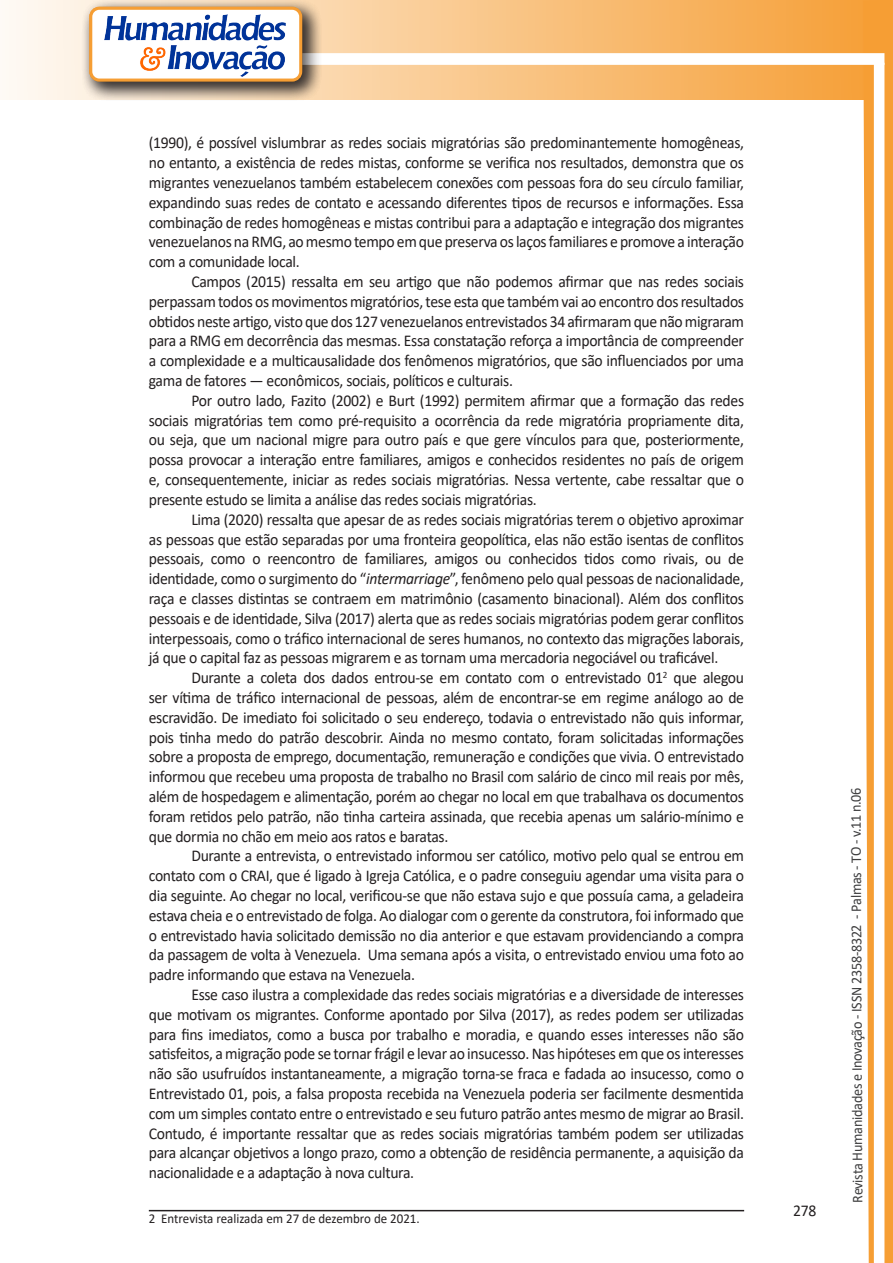
<style>
.page{position:relative;width:893px;height:1263px;background:#fff}
.page>*{position:absolute;margin:0;border:0;box-sizing:border-box;transform-origin:0 0}
.texto{font:16.5px/19.8px "Calibri";letter-spacing:-.02em;color:#231f20;text-align:justify;scale:.95 1}
.t1{font:15px "Calibri";letter-spacing:-.025em;color:#3e3e3f;scale:.95 1}
.Rodapé{font:13.5px "Calibri";color:#231f20;scale:.96 1}
.s1{font-style:italic}
</style>
<div class="page">
<svg style="left:5px;top:0;width:858px;height:100px;background:#f9c484"></svg>
<div style="left:302px;top:53px;width:582px;height:12px;background:#fff;border:2px solid #fff"></div>
<svg style="left:863px;top:0;width:30px;height:1263px"></svg>
<div style="left:81px;top:0;width:241px;height:102px;background:#231f20;opacity:.75"></div>
<div style="left:91px;top:8px;width:210px;height:72px;background:#fff;border-radius:9px"></div>
<img style="left:104px;top:14px;width:181px;height:62px">
<div style="left:89px;top:7px;width:213px;height:75px;border:3px solid #f69e34;border-radius:9px"></div>
<hr style="left:149px;top:1210px;width:595px;height:1px;background:#231f20">
<p class="texto" style="left:149px;top:133px;width:628px">(1990), é possível vislumbrar as redes sociais migratórias são predominantemente homogêneas, no entanto, a existência de redes mistas, conforme se verifica nos resultados, demonstra que os migrantes venezuelanos também estabelecem conexões com pessoas fora do seu círculo familiar, expandindo suas redes de contato e acessando diferentes tipos de recursos e informações. Essa combinação de redes homogêneas e mistas contribui para a adaptação e integração dos migrantes venezuelanos na RMG, ao mesmo tempo em que preserva os laços familiares e promove a interação com a comunidade local.</p>
<p class="texto" style="left:149px;top:271px;width:628px;text-indent:43px">Campos (2015) ressalta em seu artigo que não podemos afirmar que nas redes sociais perpassam todos os movimentos migratórios, tese esta que também vai ao encontro dos resultados obtidos neste artigo, visto que dos 127 venezuelanos entrevistados 34 afirmaram que não migraram para a RMG em decorrência das mesmas. Essa constatação reforça a importância de compreender a complexidade e a multicausalidade dos fenômenos migratórios, que são influenciados por uma gama de fatores — econômicos, sociais, políticos e culturais.</p>
<p class="texto" style="left:149px;top:390px;width:628px;text-indent:43px">Por outro lado, Fazito (2002) e Burt (1992) permitem afirmar que a formação das redes sociais migratórias tem como pré-requisito a ocorrência da rede migratória propriamente dita, ou seja, que um nacional migre para outro país e que gere vínculos para que, posteriormente, possa provocar a interação entre familiares, amigos e conhecidos residentes no país de origem e, consequentemente, iniciar as redes sociais migratórias. Nessa vertente, cabe ressaltar que o presente estudo se limita a análise das redes sociais migratórias.</p>
<p class="texto" style="left:149px;top:509px;width:628px;text-indent:43px">Lima (2020) ressalta que apesar de as redes sociais migratórias terem o objetivo aproximar as pessoas que estão separadas por uma fronteira geopolítica, elas não estão isentas de conflitos pessoais, como o reencontro de familiares, amigos ou conhecidos tidos como rivais, ou de identidade, como o surgimento do “<span class="s1">intermarriage</span>”, fenômeno pelo qual pessoas de nacionalidade, raça e classes distintas se contraem em matrimônio (casamento binacional). Além dos conflitos pessoais e de identidade, Silva (2017) alerta que as redes sociais migratórias podem gerar conflitos interpessoais, como o tráfico internacional de seres humanos, no contexto das migrações laborais, já que o capital faz as pessoas migrarem e as tornam uma mercadoria negociável ou traficável.</p>
<p class="texto" style="left:149px;top:667px;width:628px;text-indent:43px">Durante a coleta dos dados entrou-se em contato com o entrevistado 01<sup>2</sup> que alegou ser vítima de tráfico internacional de pessoas, além de encontrar-se em regime análogo ao de escravidão. De imediato foi solicitado o seu endereço, todavia o entrevistado não quis informar, pois tinha medo do patrão descobrir. Ainda no mesmo contato, foram solicitadas informações sobre a proposta de emprego, documentação, remuneração e condições que vivia. O entrevistado informou que recebeu uma proposta de trabalho no Brasil com salário de cinco mil reais por mês, além de hospedagem e alimentação, porém ao chegar no local em que trabalhava os documentos foram retidos pelo patrão, não tinha carteira assinada, que recebia apenas um salário-mínimo e que dormia no chão em meio aos ratos e baratas.</p>
<p class="texto" style="left:149px;top:845px;width:628px;text-indent:43px">Durante a entrevista, o entrevistado informou ser católico, motivo pelo qual se entrou em contato com o CRAI, que é ligado à Igreja Católica, e o padre conseguiu agendar uma visita para o dia seguinte. Ao chegar no local, verificou-se que não estava sujo e que possuía cama, a geladeira estava cheia e o entrevistado de folga. Ao dialogar com o gerente da construtora, foi informado que o entrevistado havia solicitado demissão no dia anterior e que estavam providenciando a compra da passagem de volta à Venezuela. Uma semana após a visita, o entrevistado enviou uma foto ao padre informando que estava na Venezuela.</p>
<p class="texto" style="left:149px;top:984px;width:628px;text-indent:43px">Esse caso ilustra a complexidade das redes sociais migratórias e a diversidade de interesses que motivam os migrantes. Conforme apontado por Silva (2017), as redes podem ser utilizadas para fins imediatos, como a busca por trabalho e moradia, e quando esses interesses não são satisfeitos, a migração pode se tornar frágil e levar ao insucesso. Nas hipóteses em que os interesses não são usufruídos instantaneamente, a migração torna-se fraca e fadada ao insucesso, como o Entrevistado 01, pois, a falsa proposta recebida na Venezuela poderia ser facilmente desmentida com um simples contato entre o entrevistado e seu futuro patrão antes mesmo de migrar ao Brasil.<br>Contudo, é importante ressaltar que as redes sociais migratórias também podem ser utilizadas para alcançar objetivos a longo prazo, como a obtenção de residência permanente, a aquisição da nacionalidade e a adaptação à nova cultura.</p>
<p class="Rodapé" style="left:149px;top:1209px;width:284px">2 Entrevista realizada em 27 de dezembro de 2021.</p>
<p class="texto" style="left:793px;top:1200px;width:26px">278</p>
<p class="t1" style="left:846px;top:1203px;width:439px;rotate:-90deg">Revista Humanidades e Inovação - ISSN 2358-8322 - Palmas - TO - v.11 n.06</p>
</div>
